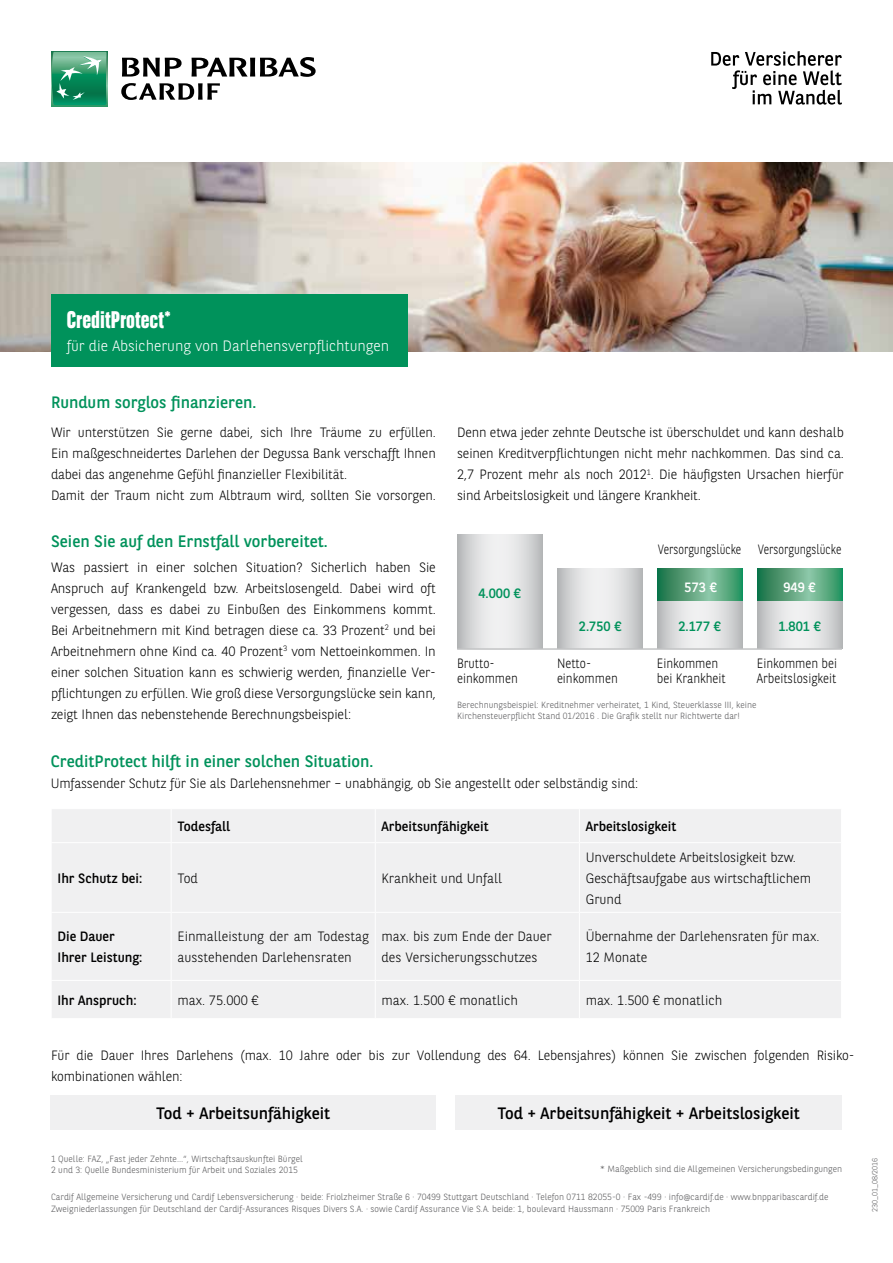
<style>
.page{position:relative;width:893px;height:1263px;background:#fff}
.page>*{position:absolute;margin:0;border:0;box-sizing:border-box;transform-origin:0 0}
.t1{font:800 24px "BNPP Sans Condensed";color:#fff}
.t2{font:16.5px "BNPP Sans";color:#00925b}
.t3{font:16.5px "BNPP Sans";color:#000}
.t4{font:300 15px "BNPP Sans";color:#fff}
.t5{font:300 13.5px/21px "BNPP Sans";letter-spacing:-.01em;color:#000}
.t6{font:13.5px/21px "BNPP Sans";color:#000}
.t7{font:300 13.5px/15px "BNPP Sans";letter-spacing:-.01em;color:#000;scale:.9 1}
.t8{font:300 13.5px "BNPP Sans";letter-spacing:-.01em;color:#000;scale:.82 1}
.t9{font:13.5px "BNPP Sans";color:#00925b}
.t10{font:13.5px "BNPP Sans";color:#fff}
.t11{font:300 9px/10.8px "BNPP Sans";color:#58585a}
.t12{font:300 7.5px "BNPP Sans";color:#58585a}
</style>
<div class="page">
<div style="left:51px;top:52px;width:56px;height:55px;background:#2c9968"></div>
<svg style="left:52px;top:52px;width:55px;height:53px;background:#3c9f78"></svg>
<svg style="left:122px;top:58px;width:60px;height:19px"></svg>
<svg style="left:192px;top:57px;width:124px;height:20px"></svg>
<svg style="left:121px;top:83px;width:99px;height:17px"></svg>
<svg style="left:711px;top:51px;width:131px;height:54px"></svg>
<img style="left:0;top:163px;width:893px;height:188px">
<div style="left:51px;top:294px;width:357px;height:73px;background:#00925b"></div>
<div style="left:52px;top:809px;width:789px;height:209px;background:#f0f0f1"></div>
<hr style="left:171px;top:809px;width:1px;height:33px;background:#fff">
<hr style="left:375px;top:809px;width:1px;height:33px;background:#fff">
<hr style="left:579px;top:809px;width:1px;height:33px;background:#fff">
<hr style="left:51px;top:842px;width:120px;height:1px;background:#fff">
<hr style="left:171px;top:842px;width:204px;height:1px;background:#fff">
<hr style="left:171px;top:843px;width:1px;height:69px;background:#fff">
<hr style="left:375px;top:842px;width:204px;height:1px;background:#fff">
<hr style="left:375px;top:843px;width:1px;height:69px;background:#fff">
<hr style="left:579px;top:842px;width:263px;height:1px;background:#fff">
<hr style="left:579px;top:843px;width:1px;height:69px;background:#fff">
<hr style="left:51px;top:912px;width:120px;height:1px;background:#fff">
<hr style="left:171px;top:912px;width:204px;height:1px;background:#fff">
<hr style="left:171px;top:913px;width:1px;height:67px;background:#fff">
<hr style="left:375px;top:912px;width:204px;height:1px;background:#fff">
<hr style="left:375px;top:913px;width:1px;height:67px;background:#fff">
<hr style="left:579px;top:912px;width:263px;height:1px;background:#fff">
<hr style="left:579px;top:913px;width:1px;height:67px;background:#fff">
<hr style="left:51px;top:980px;width:120px;height:1px;background:#fff">
<hr style="left:171px;top:980px;width:204px;height:1px;background:#fff">
<hr style="left:171px;top:981px;width:1px;height:37px;background:#fff">
<hr style="left:375px;top:980px;width:204px;height:1px;background:#fff">
<hr style="left:375px;top:981px;width:1px;height:37px;background:#fff">
<hr style="left:579px;top:980px;width:263px;height:1px;background:#fff">
<hr style="left:579px;top:981px;width:1px;height:37px;background:#fff">
<svg style="left:457px;top:534px;width:85px;height:114px"></svg>
<svg style="left:557px;top:568px;width:85px;height:80px"></svg>
<svg style="left:657px;top:600px;width:85px;height:48px"></svg>
<svg style="left:657px;top:568px;width:85px;height:32px;background:#55a17a"></svg>
<svg style="left:757px;top:600px;width:85px;height:48px"></svg>
<svg style="left:757px;top:568px;width:85px;height:32px;background:#55a17a"></svg>
<div style="left:51px;top:1095px;width:385px;height:34px;background:#f0f0f1"></div>
<div style="left:455px;top:1095px;width:387px;height:34px;background:#f0f0f1"></div>
<hr style="left:457px;top:648px;width:385px;height:2px;background:#c2c3c4">
<h1 class="t1" style="left:67px;top:304px;width:106px">CreditProtect*</h1>
<p class="t4" style="left:67px;top:336px;width:324px">für die Absicherung von Darlehensverpflichtungen</p>
<p class="t2" style="left:51px;top:390px;width:207px">Rundum sorglos finanzieren.</p>
<p class="t5" style="left:51px;top:421px;width:386px">Wir unterstützen Sie gerne dabei, sich Ihre Träume zu erfüllen.<br>Ein maßgeschneidertes Darlehen der Degussa Bank verschafft Ihnen dabei das angenehme Gefühl finanzieller Flexibilität.<br>Damit der Traum nicht zum Albtraum wird, sollten Sie vorsorgen.</p>
<p class="t2" style="left:51px;top:529px;width:278px">Seien Sie auf den Ernstfall vorbereitet.</p>
<p class="t5" style="left:51px;top:556px;width:386px;text-align:justify">Was passiert in einer solchen Situation? Sicherlich haben Sie Anspruch auf Krankengeld bzw. Arbeitslosengeld. Dabei wird oft vergessen, dass es dabei zu Einbußen des Einkommens kommt.<br>Bei Arbeitnehmern mit Kind betragen diese ca. 33 Prozent<sup>2</sup> und bei Arbeitnehmern ohne Kind ca. 40 Prozent<sup>3</sup> vom Nettoeinkommen. In einer solchen Situation kann es schwierig werden, finanzielle Ver&shy;pflichtungen zu erfüllen. Wie groß diese Versorgungslücke sein kann, zeigt Ihnen das nebenstehende Berechnungsbeispiel:</p>
<p class="t5" style="left:457px;top:421px;width:388px;text-align:justify">Denn etwa jeder zehnte Deutsche ist überschuldet und kann deshalb seinen Kreditverpflichtungen nicht mehr nachkommen. Das sind ca.<br>2,7 Prozent mehr als noch 2012<sup>1</sup>. Die häufigsten Ursachen hierfür sind Arbeitslosigkeit und längere Krankheit.</p>
<p class="t9" style="left:478px;top:584px;width:44px">4.000 €</p>
<p class="t8" style="left:658px;top:540px;width:226px">Versorgungslücke Versorgungslücke</p>
<p class="t10" style="left:685px;top:578px;width:34px">573 €</p>
<p class="t10" style="left:783px;top:578px;width:34px">949 €</p>
<p class="t9" style="left:579px;top:617px;width:44px">2.750 €</p>
<p class="t9" style="left:778px;top:617px;width:44px">1.801 €</p>
<p class="t9" style="left:678px;top:617px;width:44px">2.177 €</p>
<p class="t7" style="left:457px;top:655px;width:69px">Brutto&shy;einkommen</p>
<p class="t7" style="left:557px;top:655px;width:69px">Netto&shy;einkommen</p>
<p class="t7" style="left:657px;top:655px;width:78px">Einkommen bei Krankheit</p>
<p class="t7" style="left:757px;top:655px;width:91px">Einkommen bei<br>Arbeitslosigkeit</p>
<p class="t11" style="left:457px;top:699px;width:301px">Berechnungsbeispiel: Kreditnehmer verheiratet, 1 Kind, Steuerklasse III, keine<br>Kirchensteuerpflicht Stand 01/2016 . Die Grafik stellt nur Richtwerte dar!</p>
<p class="t2" style="left:51px;top:750px;width:324px">CreditProtect hilft in einer solchen Situation.</p>
<p class="t5" style="left:51px;top:772px;width:589px">Umfassender Schutz für Sie als Darlehensnehmer – unabhängig, ob Sie angestellt oder selbständig sind:</p>
<p class="t6" style="left:178px;top:815px;width:54px">Todesfall</p>
<p class="t6" style="left:382px;top:815px;width:109px">Arbeitsunfähigkeit</p>
<p class="t6" style="left:586px;top:815px;width:92px">Arbeitslosigkeit</p>
<p class="t6" style="left:58px;top:867px;width:86px">Ihr Schutz bei:</p>
<p class="t5" style="left:178px;top:867px;width:22px">Tod</p>
<p class="t5" style="left:382px;top:867px;width:122px">Krankheit und Unfall</p>
<p class="t5" style="left:586px;top:846px;width:227px">Unverschuldete Arbeitslosigkeit bzw.<br>Geschäftsaufgabe aus wirtschaftlichem<br>Grund</p>
<p class="t6" style="left:58px;top:925px;width:86px">Die Dauer<br>Ihrer Leistung:</p>
<p class="t5" style="left:177px;top:925px;width:193px">Einmalleistung der am Todestag ausstehenden Darlehensraten</p>
<p class="t5" style="left:382px;top:925px;width:172px">max. bis zum Ende der Dauer des Versicherungsschutzes</p>
<p class="t5" style="left:586px;top:925px;width:235px">Übernahme der Darlehensraten für max.<br>12 Monate</p>
<p class="t6" style="left:58px;top:989px;width:80px">Ihr Anspruch:</p>
<p class="t5" style="left:177px;top:989px;width:83px">max. 75.000 €</p>
<p class="t5" style="left:382px;top:989px;width:138px">max. 1.500 € monatlich</p>
<p class="t5" style="left:586px;top:989px;width:138px">max. 1.500 € monatlich</p>
<p class="t5" style="left:51px;top:1044px;width:805px">Für die Dauer Ihres Darlehens (max. 10 Jahre oder bis zur Vollendung des 64. Lebensjahres) können Sie zwischen folgenden Risiko&shy;kombinationen wählen:</p>
<p class="t3" style="left:156px;top:1102px;width:175px">Tod + Arbeitsunfähigkeit</p>
<p class="t3" style="left:498px;top:1102px;width:304px">Tod + Arbeitsunfähigkeit + Arbeitslosigkeit</p>
<p class="t11" style="left:51px;top:1153px;width:253px">1 Quelle: FAZ, „Fast jeder Zehnte…“, Wirtschaftsauskunftei Bürgel<br>2 und 3: Quelle Bundesministerium für Arbeit und Soziales 2015</p>
<p class="t11" style="left:600px;top:1163px;width:243px">* Maßgeblich sind die Allgemeinen Versicherungsbedingungen</p>
<p class="t11" style="left:51px;top:1190px;width:779px;line-height:12px">Cardif Allgemeine Versicherung und Cardif Lebensversicherung · beide: Friolzheimer Straße 6 · 70499 Stuttgart Deutschland · Telefon 0711 82055-0 · Fax -499 · info@cardif.de · www.bnpparibascardif.de<br>Zweigniederlassungen für Deutschland der Cardif-Assurances Risques Divers S.A. · sowie Cardif Assurance Vie S.A. beide: 1, boulevard Haussmann · 75009 Paris Frankreich</p>
<p class="t12" style="left:870px;top:1212px;width:56px;rotate:-90deg">230_01_08/2016</p>
</div>
